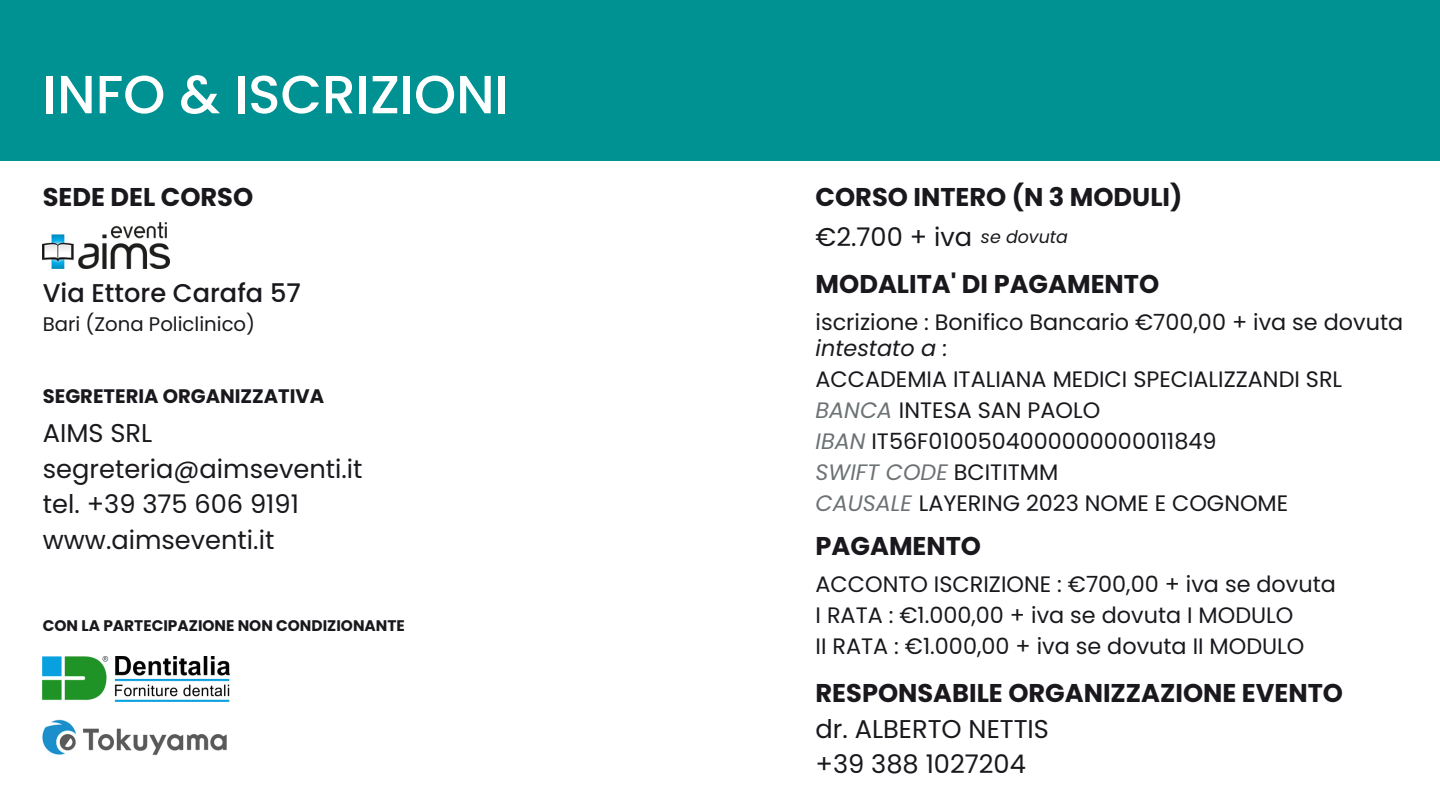
<style>
.page{position:relative;width:1440px;height:810px;background:#fff}
.page>*{position:absolute;margin:0;border:0;box-sizing:border-box;transform-origin:0 0}
.t1{font:500 53.62px "Poppins";color:#fff}
.t2{font:700 25.65px/40.1px "Poppins";color:#1a181d}
.t3{font:25.65px/35.4px "Poppins";color:#1a181d}
.t4{font:500 25.65px "Poppins";color:#1a181d}
.t5{font:22.35px/30.9px "Poppins";color:#1a181d}
.t6{font:italic 22.35px "Poppins";color:#1a181d}
.t7{font:19.65px "Poppins";color:#1a181d}
.t8{font:700 19.58px "Poppins";color:#1a181d}
.t9{font:700 15.38px "Poppins";color:#1a181d}
.s1{font-weight:400}
.s2{font-weight:400;font-style:italic;font-size:17.4px}
.s3{font-style:italic;color:#6c7274}
.s4{color:#19171c}
</style>
<div class="page">
<img style="left:43px;top:222px;width:126px;height:47px">
<div style="left:0;top:0;width:1440px;height:160px;background:#009193"></div>
<img style="left:43px;top:657px;width:186px;height:44px">
<img style="left:43px;top:719px;width:184px;height:36px">
<h1 class="t1" style="left:43px;top:57px;width:468px">INFO &amp; ISCRIZIONI</h1>
<p class="t2" style="left:43px;top:177px;width:212px">SEDE DEL CORSO</p>
<p class="t4" style="left:43px;top:275px;width:259px">Via Ettore Carafa 57</p>
<p class="t7" style="left:43px;top:310px;width:214px">Bari (Zona Policlinico)</p>
<p class="t8" style="left:43px;top:382px;width:283px">SEGRETERIA ORGANIZZATIVA</p>
<p class="t3" style="left:43px;top:416px;width:321px">AIMS SRL segreteria@aimseventi.it tel. +39 375 606 9191 www.aimseventi.it</p>
<p class="t9" style="left:43px;top:615px;width:364px">CON LA PARTECIPAZIONE NON CONDIZIONANTE</p>
<p class="t2" style="left:816px;top:177px;width:368px">CORSO INTERO (N 3 MODULI) <span class="s1">€2.700 + iva</span> <span class="s2">se dovuta</span></p>
<p class="t2" style="left:816px;top:263px;width:345px">MODALITA' DI PAGAMENTO</p>
<p class="t5" style="left:816px;top:307px;width:589px">iscrizione : Bonifico Bancario €700,00 + iva se dovuta</p>
<p class="t6" style="left:816px;top:333px;width:134px">intestato a :</p>
<p class="t5" style="left:816px;top:364px;width:528px">ACCADEMIA ITALIANA MEDICI SPECIALIZZANDI SRL<br><span class="s3">BANCA</span> INTESA SAN PAOLO<br><span class="s3">IBAN</span> IT56F0100504000000000011849<br><span class="s3">SWIFT CODE</span> BCITITMM<br><span class="s3">CAUSALE</span> <span class="s4">LAYERING 2023 NOME E COGNOME</span></p>
<p class="t2" style="left:816px;top:526px;width:167px">PAGAMENTO</p>
<p class="t5" style="left:816px;top:569px;width:522px">ACCONTO ISCRIZIONE : €700,00 + iva se dovuta<br>I RATA : €1.000,00 + iva se dovuta I MODULO<br>II RATA : €1.000,00 + iva se dovuta II MODULO</p>
<p class="t2" style="left:816px;top:673px;width:529px">RESPONSABILE ORGANIZZAZIONE EVENTO</p>
<p class="t3" style="left:816px;top:711px;width:235px">dr. ALBERTO NETTIS +39 388 1027204</p>
</div>
